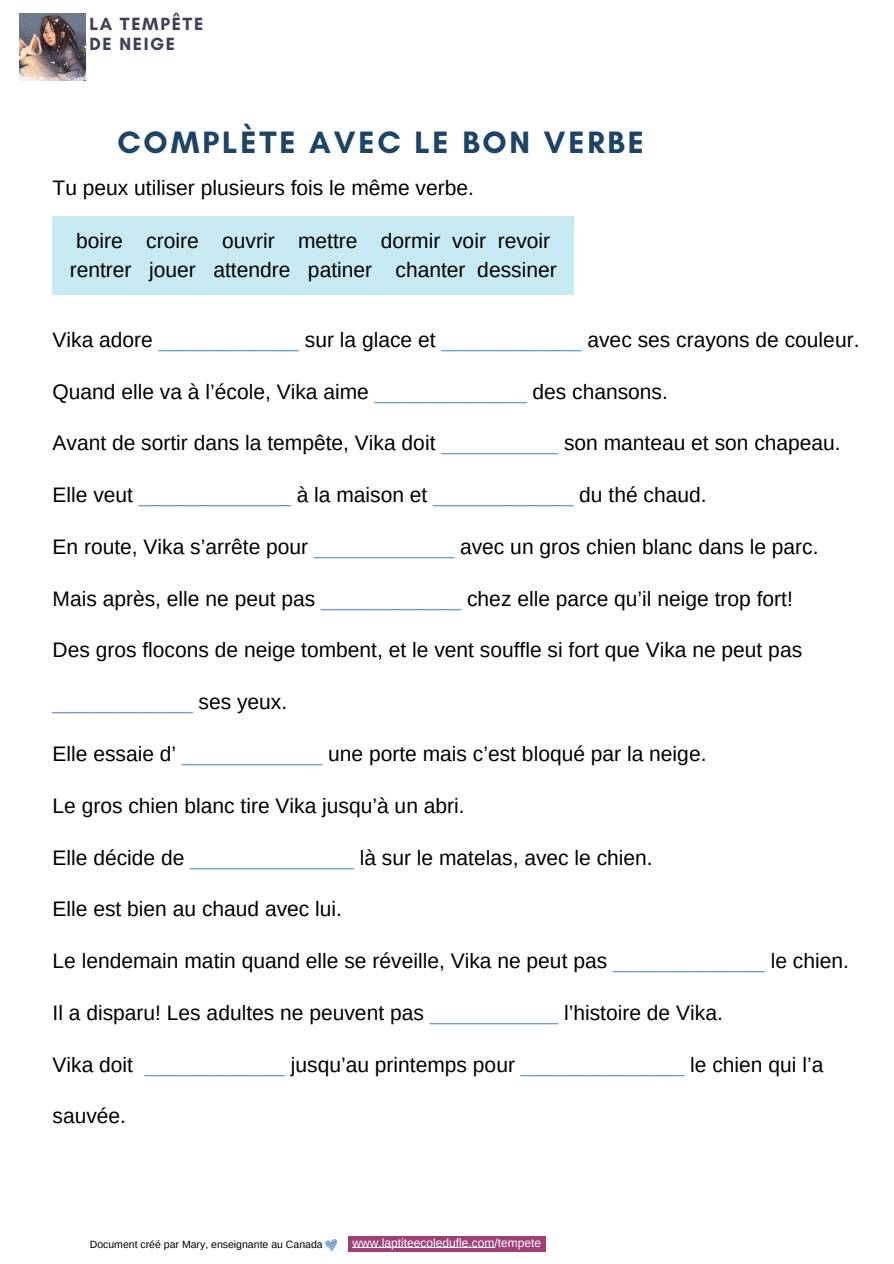
<style>
.page{position:relative;width:894px;height:1264px;background:#fff}
.page>*{position:absolute;margin:0;border:0;box-sizing:border-box;transform-origin:0 0}
.t1{font:700 31.5px "Glacial Indifference";letter-spacing:.09em;color:#1c4466}
.t2{font:21px/29.2px "Arimo";color:#000;text-align:center}
.t3{font:21px "Arimo";color:#709ec8}
.t4{font:700 18px/20.2px "Glacial Indifference";letter-spacing:.09em;color:#3d405b}
.t5{font:12px "Arimo";color:#fff}
.t6{font:10.5px "Arimo";color:#000}
.s1{color:#709ec8}
.s2{color:#000}
</style>
<div class="page">
<img style="left:19px;top:14px;width:67px;height:66px">
<div style="left:348px;top:1235px;width:197px;height:16px;background:#9e3f76"></div>
<div style="left:52px;top:216px;width:521px;height:78px;background:#c7eaf2"></div>
<svg style="left:325px;top:1239px;width:12px;height:12px"></svg>
<hr style="left:352px;top:1247px;width:142px;height:1px;background:#fff">
<h2 class="t4" style="left:89px;top:14px;width:115px">LA TEMPÊTE<br>DE NEIGE</h2>
<h2 class="t1" style="left:117px;top:123px;width:528px">COMPLÈTE AVEC LE BON VERBE</h2>
<p class="t2" style="left:52px;top:173px;width:423px">Tu peux utiliser plusieurs fois le même verbe.</p>
<h2 class="t2" style="left:70px;top:226px;width:488px">boire croire ouvrir mettre dormir voir revoir rentrer jouer attendre patiner chanter dessiner</h2>
<p class="t2" style="left:52px;top:325px;width:808px">Vika adore <span class="s1">____________</span> sur la glace et <span class="s1">____________</span> avec ses crayons de couleur.</p>
<p class="t2" style="left:52px;top:376px;width:616px">Quand elle va à l’école, Vika aime <span class="s1">_____________</span> des chansons.</p>
<p class="t2" style="left:52px;top:428px;width:789px">Avant de sortir dans la tempête, Vika doit <span class="s1">__________</span> son manteau et son chapeau.</p>
<p class="t2" style="left:52px;top:480px;width:655px">Elle veut <span class="s1">_____________</span> à la maison et <span class="s1">____________</span> du thé chaud.</p>
<p class="t2" style="left:52px;top:532px;width:767px">En route, Vika s’arrête pour <span class="s1">____________</span> avec un gros chien blanc dans le parc.</p>
<p class="t2" style="left:52px;top:583px;width:741px">Mais après, elle ne peut pas <span class="s1">____________</span> chez elle parce qu’il neige trop fort!</p>
<p class="t2" style="left:52px;top:635px;width:751px">Des gros flocons de neige tombent, et le vent souffle si fort que Vika ne peut pas</p>
<p class="t3" style="left:52px;top:690px;width:236px">____________ <span class="s2">ses yeux.</span></p>
<p class="t2" style="left:52px;top:739px;width:655px">Elle essaie d’ <span class="s1">____________</span> une porte mais c’est bloqué par la neige.</p>
<p class="t2" style="left:52px;top:790px;width:413px">Le gros chien blanc tire Vika jusqu’à un abri.</p>
<p class="t2" style="left:52px;top:842px;width:601px">Elle décide de <span class="s1">______________</span> là sur le matelas, avec le chien.</p>
<p class="t2" style="left:52px;top:894px;width:291px">Elle est bien au chaud avec lui.</p>
<p class="t2" style="left:52px;top:946px;width:797px">Le lendemain matin quand elle se réveille, Vika ne peut pas <span class="s1">_____________</span> le chien.</p>
<p class="t2" style="left:52px;top:997px;width:671px">Il a disparu! Les adultes ne peuvent pas <span class="s1">___________</span> l’histoire de Vika.</p>
<p class="t2" style="left:52px;top:1049px;width:772px">Vika doit <span class="s1">____________</span> jusqu’au printemps pour <span class="s1">______________</span> le chien qui l’a</p>
<p class="t2" style="left:52px;top:1101px;width:75px">sauvée.</p>
<p class="t6" style="left:90px;top:1238px;width:234px">Document créé par Mary, enseignante au Canada</p>
<h1 class="t5" style="left:352px;top:1236px;width:190px">www.laptiteecoledufle.com/tempete</h1>
</div>
